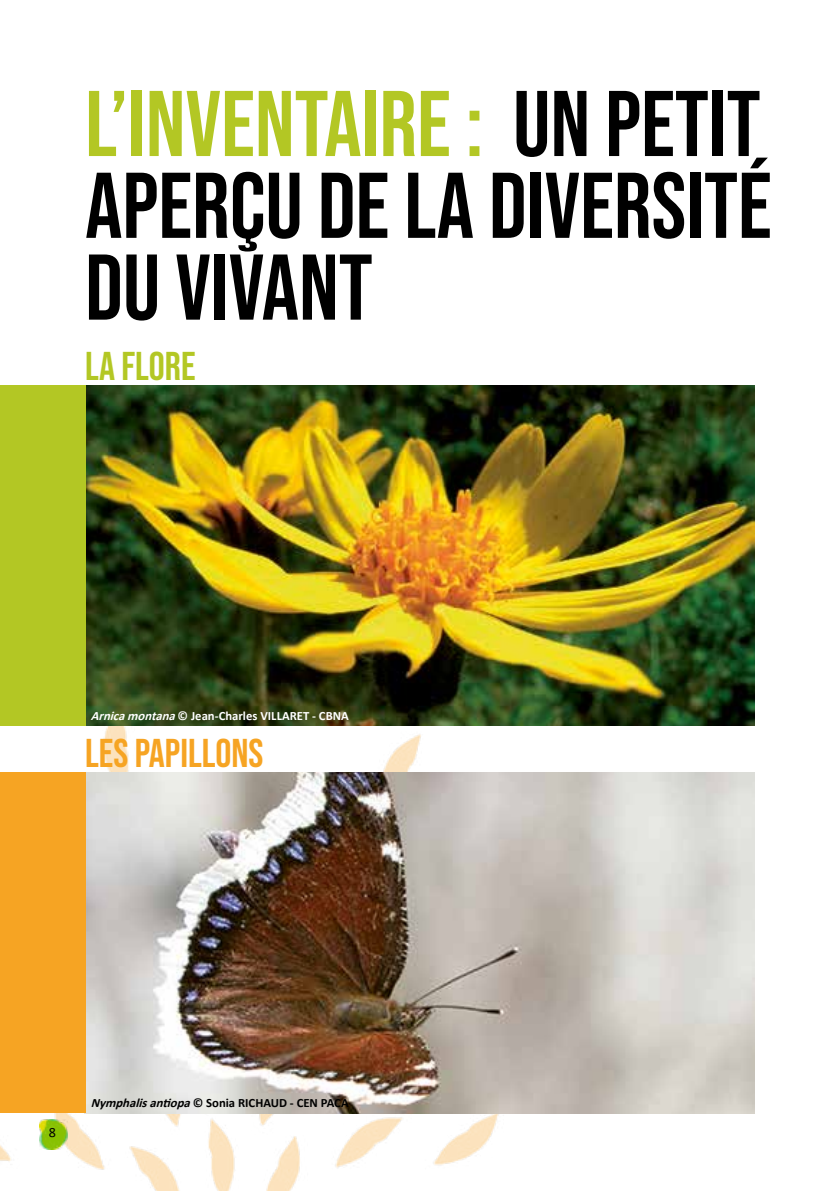
<style>
.page{position:relative;width:840px;height:1191px;background:#fff}
.page>*{position:absolute;margin:0;border:0;box-sizing:border-box;transform-origin:0 0}
.t1{font:93px/81.8px "Bebas Neue";color:#000}
.t2{font:40px "Bebas Neue";color:#f6a423}
.t3{font:40px "Bebas Neue";color:#b3c724}
.t4{font:14px "Calibri";color:#000}
.t5{font:700 12.6px "Calibri";color:#fff}
.t6{font:700 12.6px "Calibri";color:#000}
.s1{color:#b3c724}
.s2{font-style:italic}
</style>
<div class="page">
<img style="left:0;top:726px;width:677px;height:465px">
<img style="left:85px;top:386px;width:669px;height:340px">
<div style="left:0;top:386px;width:85px;height:340px;background:#b3c724"></div>
<img style="left:85px;top:772px;width:669px;height:341px">
<div style="left:0;top:772px;width:85px;height:341px;background:#f6a423"></div>
<img style="left:40px;top:1119px;width:28px;height:30px">
<p class="t1" style="left:85px;top:82px;width:687px"><span class="s1">L’INVENTAIRE :</span> UN PETIT<br>APERÇU DE LA DIVERSITÉ<br>DU VIVANT</p>
<p class="t3" style="left:85px;top:343px;width:112px">LA FLORE</p>
<p class="t5" style="left:91px;top:707px;width:259px"><span class="s2">Arnicamontana</span>© Jean-Charles VILLARET - CBNA</p>
<p class="t2" style="left:85px;top:730px;width:180px">LES PAPILLONS</p>
<p class="t4" style="left:49px;top:1122px;width:9px">8</p>
<p class="t6" style="left:91px;top:1094px;width:259px"><span class="s2">Nymphalisantiopa</span>© Sonia RICHAUD - CEN PACA</p>
</div>
